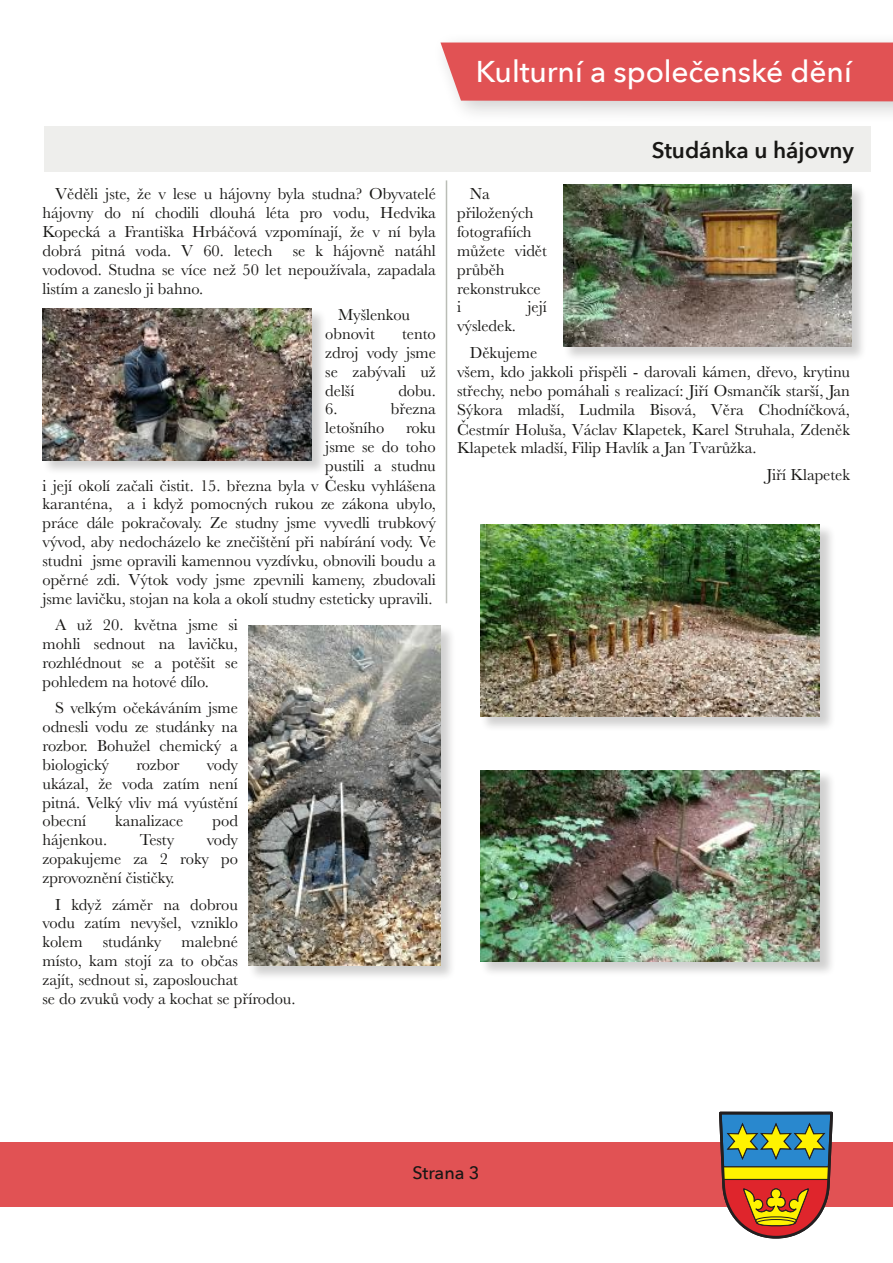
<style>
.page{position:relative;width:893px;height:1263px;background:#fff}
.page>*{position:absolute;margin:0;border:0;box-sizing:border-box;transform-origin:0 0}
.t1{font:500 30px "Avenir Next";letter-spacing:-.005em;color:#fff}
.t2{font:600 22.5px "Avenir Next";letter-spacing:-.005em;color:#181715}
.t3{font:500 18px "Avenir Next";letter-spacing:-.005em;color:#181715}
.t4{font:16.5px/18.9px "Baskerville";letter-spacing:-.005em;color:#181715;text-align:justify}
</style>
<div class="page">
<div style="left:430px;top:32px;width:463px;height:93px;background:#181715;opacity:.2"></div>
<div style="left:440px;top:43px;width:453px;height:58px;background:#e15254"></div>
<hr style="left:446px;top:180px;width:1px;height:423px;background:#babdb6">
<div style="left:44px;top:127px;width:827px;height:45px;background:#eeeeec"></div>
<div style="left:43px;top:309px;width:283px;height:167px;background:#181715;opacity:.2"></div>
<img style="left:43px;top:309px;width:268px;height:152px">
<div style="left:564px;top:184px;width:303px;height:178px;background:#181715;opacity:.2"></div>
<img style="left:564px;top:184px;width:288px;height:163px">
<div style="left:249px;top:625px;width:206px;height:356px;background:#181715;opacity:.2"></div>
<img style="left:249px;top:625px;width:191px;height:340px">
<div style="left:480px;top:524px;width:355px;height:207px;background:#181715;opacity:.2"></div>
<img style="left:480px;top:524px;width:340px;height:192px">
<div style="left:480px;top:770px;width:355px;height:207px;background:#181715;opacity:.2"></div>
<img style="left:480px;top:770px;width:340px;height:192px">
<div style="left:0;top:1142px;width:893px;height:64px;background:#e15254"></div>
<svg style="left:719px;top:1112px;width:114px;height:126px;background:#998260"></svg>
<h1 class="t1" style="left:476px;top:52px;width:377px">Kulturní a společenské dění</h1>
<p class="t4" style="left:43px;top:184px;width:395px;text-indent:13px">Věděli jste, že v lese u hájovny byla studna? Obyvatelé hájovny do ní chodili dlouhá léta pro vodu, Hedvika Kopecká a Františka Hrbáčová vzpomínají, že v ní byla dobrá pitná voda. V 60. letech se k hájovně natáhl vodovod. Studna se více než 50 let nepoužívala, zapadala listím a zaneslo ji bahno.</p>
<p class="t4" style="left:325px;top:305px;width:86px;text-indent:13px">Myšlenkou obnovit</p>
<p class="t4" style="left:325px;top:324px;width:112px;text-indent:77px">tento zdroj vody jsme se zabývali už delší</p>
<p class="t4" style="left:398px;top:381px;width:39px">dobu.</p>
<p class="t4" style="left:325px;top:400px;width:14px">6.</p>
<p class="t4" style="left:391px;top:400px;width:47px">března</p>
<p class="t4" style="left:325px;top:418px;width:61px">letošního</p>
<p class="t4" style="left:43px;top:418px;width:395px;text-align:right">roku<br>jsme se do toho<br>pustili a studnu<br>i její okolí začali čistit. 15. března byla v Česku vyhlášena karanténa, a i když pomocných rukou ze zákona ubylo, práce dále pokračovaly. Ze studny jsme vyvedli trubkový vývod, aby nedocházelo ke znečištění při nabírání vody. Ve studni jsme opravili kamennou vyzdívku, obnovili boudu a opěrné zdi. Výtok vody jsme zpevnili kameny, zbudovali jsme lavičku, stojan na kola a okolí studny esteticky upravili.</p>
<p class="t4" style="left:43px;top:615px;width:197px;text-indent:13px">A už 20. května jsme si mohli sednout na lavičku, rozhlédnout se a potěšit se pohledem na hotové dílo.</p>
<p class="t4" style="left:43px;top:698px;width:197px;text-indent:13px">S velkým očekáváním jsme odnesli vodu ze studánky na rozbor. Bohužel chemický a biologický</p>
<p class="t4" style="left:43px;top:755px;width:197px;text-indent:164px">vody ukázal, že voda zatím není pitná. Velký vliv má vyústění obecní</p>
<p class="t4" style="left:136px;top:755px;width:45px">rozbor</p>
<p class="t4" style="left:115px;top:812px;width:70px">kanalizace</p>
<p class="t4" style="left:213px;top:812px;width:27px">pod</p>
<p class="t4" style="left:43px;top:830px;width:197px;text-indent:164px">vody zopakujeme za 2 roky po zprovoznění čističky.</p>
<p class="t4" style="left:43px;top:895px;width:255px;text-align:left;text-indent:13px">I když záměr na dobrou<br>vodu zatím nevyšel, vzniklo<br>kolem studánky malebné<br>místo, kam stojí za to občas<br>zajít, sednout si, zaposlouchat<br>se do zvuků vody a kochat se přírodou.</p>
<p class="t4" style="left:43px;top:830px;width:66px">hájenkou.</p>
<p class="t4" style="left:140px;top:830px;width:36px">Testy</p>
<h2 class="t2" style="left:652px;top:135px;width:204px">Studánka u hájovny</h2>
<p class="t4" style="left:457px;top:184px;width:91px;text-align:left;text-indent:13px">Na přiložených fotografiích můžete vidět průběh rekonstrukce i</p>
<p class="t4" style="left:528px;top:298px;width:21px">její</p>
<p class="t4" style="left:470px;top:313px;width:69px;line-height:26.4px;text-indent:-13px">výsledek.<br>Děkujeme</p>
<p class="t4" style="left:457px;top:362px;width:394px">všem, kdo jakkoli přispěli - darovali kámen, dřevo, krytinu střechy, nebo pomáhali s realizací: Jiří Osmančík starší, Jan Sýkora mladší, Ludmila Bisová, Věra Chodníčková, Čestmír Holuša, Václav Klapetek, Karel Struhala, Zdeněk Klapetek mladší, Filip Havlík a Jan Tvarůžka.</p>
<p class="t4" style="left:766px;top:465px;width:85px">Jiří Klapetek</p>
<p class="t3" style="left:413px;top:1161px;width:68px">Strana 3</p>
</div>
